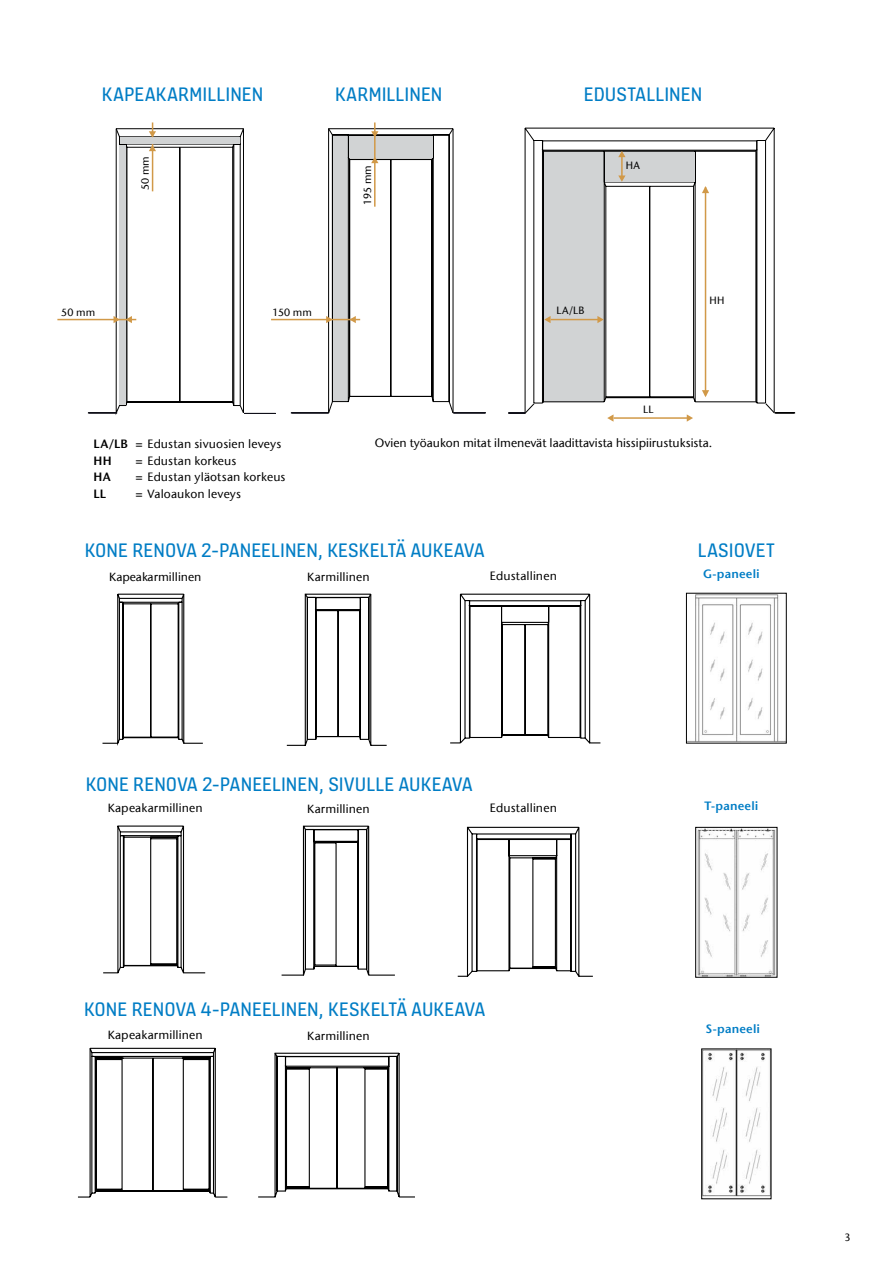
<style>
.page{position:relative;width:893px;height:1263px;background:#fff}
.page>*{position:absolute;margin:0;border:0;box-sizing:border-box;transform-origin:0 0}
.t1{font:21px "KONE Information v 13";letter-spacing:.01em;color:#007dc5}
.t2{font:500 12px "ITC Stone Sans Com";letter-spacing:.01em;color:#000}
.t3{font:12px "ITC Stone Sans Com Semi";letter-spacing:.015em;color:#007dc5}
.t4{font:12px "ITC Stone Sans Com Semi";color:#000}
.t5{font:500 10.5px "ITC Stone Sans Com";letter-spacing:.015em;color:#000}
.s1{font-family:"ITC Stone Sans Com Semi";font-weight:400}
</style>
<div class="page">
<svg style="left:524px;top:127px;width:251px;height:13px"></svg>
<hr style="left:152px;top:122px;width:1px;height:69px;background:#d19948">
<hr style="left:245px;top:413px;width:30px;height:1px;background:#101019">
<hr style="left:291px;top:413px;width:37px;height:1px;background:#000">
<hr style="left:291px;top:412px;width:38px;height:1px;background:#101019">
<hr style="left:453px;top:413px;width:32px;height:1px;background:#000">
<hr style="left:453px;top:412px;width:32px;height:1px;background:#101019">
<svg style="left:103px;top:825px;width:103px;height:149px"></svg>
<svg style="left:102px;top:593px;width:101px;height:153px"></svg>
<svg style="left:286px;top:593px;width:101px;height:153px"></svg>
<svg style="left:281px;top:825px;width:114px;height:151px"></svg>
<svg style="left:450px;top:593px;width:151px;height:151px"></svg>
<svg style="left:457px;top:826px;width:136px;height:151px"></svg>
<svg style="left:78px;top:1047px;width:150px;height:151px"></svg>
<svg style="left:258px;top:1052px;width:157px;height:146px"></svg>
<img style="left:697px;top:829px;width:78px;height:147px">
<div style="left:695px;top:827px;width:82px;height:151px;border:1px solid #000"></div>
<img style="left:688px;top:595px;width:91px;height:146px">
<div style="left:686px;top:593px;width:101px;height:150px;border:1px solid #000"></div>
<img style="left:703px;top:1050px;width:66px;height:147px">
<div style="left:701px;top:1048px;width:70px;height:151px;border:1px solid #000"></div>
<svg style="left:509px;top:140px;width:286px;height:282px"></svg>
<hr style="left:271px;top:319px;width:89px;height:1px;background:#d19948">
<hr style="left:57px;top:319px;width:79px;height:1px;background:#d19948">
<hr style="left:374px;top:122px;width:2px;height:85px;background:#d19948">
<svg style="left:88px;top:128px;width:156px;height:287px"></svg>
<svg style="left:326px;top:128px;width:128px;height:286px"></svg>
<h1 class="t1" style="left:102px;top:80px;width:163px">KAPEAKARMILLINEN</h1>
<h1 class="t1" style="left:335px;top:80px;width:109px">KARMILLINEN</h1>
<h1 class="t1" style="left:584px;top:80px;width:120px">EDUSTALLINEN</h1>
<p class="t5" style="left:139px;top:190px;width:36px;rotate:-90deg">50 mm</p>
<p class="t5" style="left:361px;top:205px;width:41px;rotate:-90deg">195 mm</p>
<p class="t5" style="left:61px;top:306px;width:36px">50 mm</p>
<p class="t5" style="left:273px;top:306px;width:41px">150 mm</p>
<p class="t5" style="left:556px;top:304px;width:30px">LA/LB</p>
<p class="t5" style="left:626px;top:159px;width:16px">HA</p>
<p class="t5" style="left:643px;top:403px;width:12px">LL</p>
<p class="t5" style="left:710px;top:294px;width:16px">HH</p>
<p class="t2" style="left:94px;top:437px;width:189px"><span class="s1">LA/LB =</span> Edustan sivuosien leveys</p>
<p class="t4" style="left:94px;top:453px;width:20px">HH</p>
<p class="t2" style="left:136px;top:453px;width:102px"><span class="s1">=</span> Edustan korkeus</p>
<p class="t4" style="left:94px;top:470px;width:19px">HA</p>
<p class="t2" style="left:136px;top:470px;width:152px"><span class="s1">=</span> Edustan yläotsan korkeus</p>
<p class="t4" style="left:94px;top:486px;width:14px">LL</p>
<p class="t2" style="left:136px;top:486px;width:107px"><span class="s1">=</span> Valoaukon leveys</p>
<p class="t2" style="left:375px;top:435px;width:339px">Ovien työaukon mitat ilmenevät laadittavista hissipiirustuksista.</p>
<h1 class="t1" style="left:85px;top:537px;width:401px">KONE RENOVA 2-PANEELINEN, KESKELTÄ AUKEAVA</h1>
<p class="t2" style="left:109px;top:569px;width:94px">Kapeakarmillinen</p>
<p class="t2" style="left:307px;top:570px;width:64px">Karmillinen</p>
<p class="t2" style="left:490px;top:568px;width:68px">Edustallinen</p>
<h1 class="t1" style="left:698px;top:537px;width:79px">LASIOVET</h1>
<p class="t3" style="left:703px;top:566px;width:58px">G-paneeli</p>
<h1 class="t1" style="left:86px;top:770px;width:388px">KONE RENOVA 2-PANEELINEN, SIVULLE AUKEAVA</h1>
<p class="t2" style="left:108px;top:800px;width:97px">Kapeakarmillinen</p>
<p class="t2" style="left:307px;top:802px;width:64px">Karmillinen</p>
<p class="t2" style="left:490px;top:800px;width:68px">Edustallinen</p>
<h1 class="t1" style="left:84px;top:995px;width:402px">KONE RENOVA 4-PANEELINEN, KESKELTÄ AUKEAVA</h1>
<p class="t2" style="left:108px;top:1027px;width:97px">Kapeakarmillinen</p>
<p class="t2" style="left:307px;top:1029px;width:64px">Karmillinen</p>
<p class="t3" style="left:704px;top:798px;width:55px">T-paneeli</p>
<p class="t3" style="left:706px;top:1021px;width:56px">S-paneeli</p>
<p class="t5" style="left:844px;top:1231px;width:8px">3</p>
</div>
